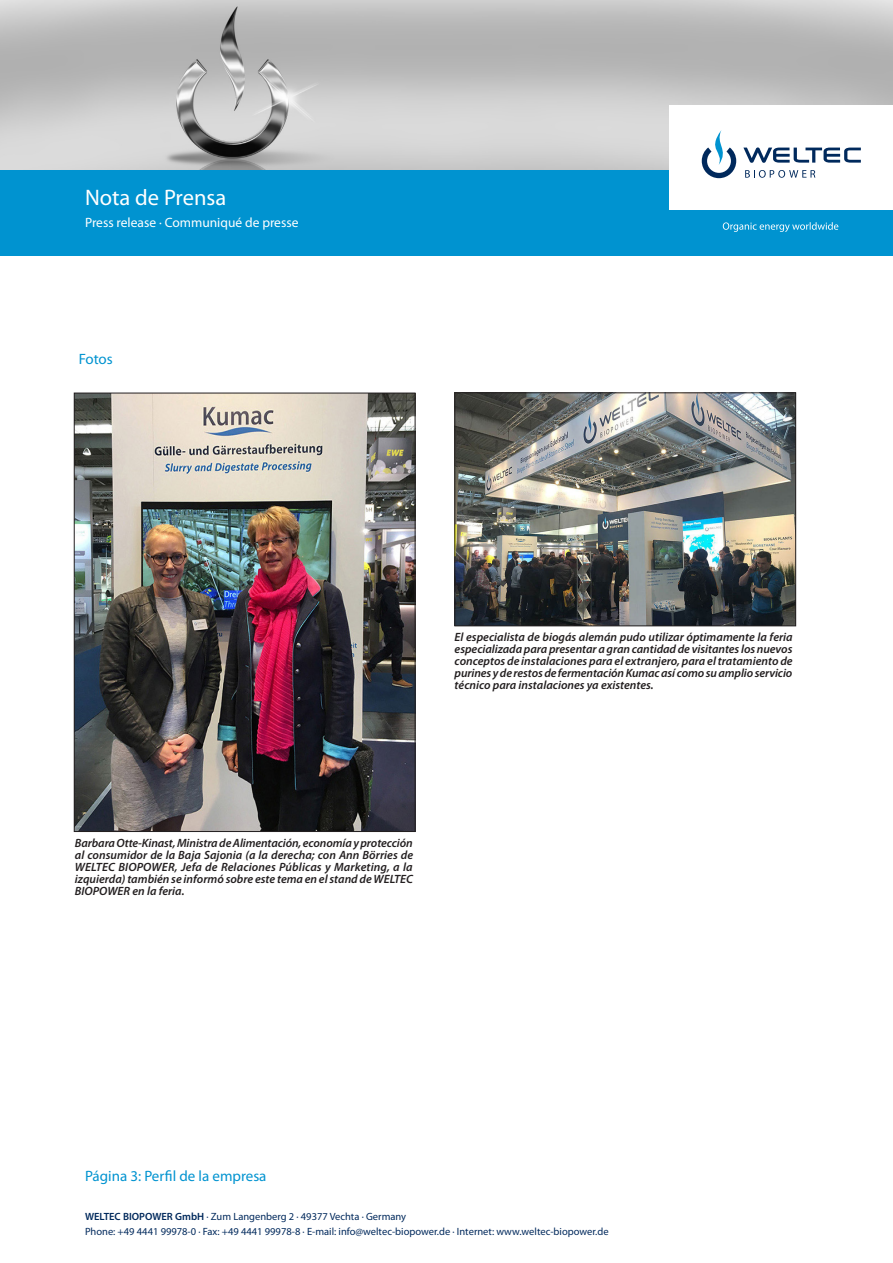
<style>
.page{position:relative;width:893px;height:1263px;background:#fff}
.page>*{position:absolute;margin:0;border:0;box-sizing:border-box;transform-origin:0 0}
.t1{font:22.5px "Myriad Pro";color:#fff}
.Copy{font:15px "Myriad Pro";color:#0093d0}
.t2{font:13.5px "Myriad Pro";color:#fff}
.Copy-2{font:italic 600 12px/12px "Myriad Pro";color:#231f20;text-align:justify}
.t3{font:10.5px "Myriad Pro";color:#00295c}
.s1{font-weight:600}
</style>
<div class="page">
<img style="left:0;top:0;width:893px;height:170px">
<div style="left:0;top:170px;width:893px;height:85px;background:#0093d0"></div>
<div style="left:670px;top:106px;width:223px;height:104px;background:#fff"></div>
<svg style="left:723px;top:222px;width:115px;height:10px"></svg>
<svg style="left:702px;top:130px;width:34px;height:48px"></svg>
<svg style="left:743px;top:147px;width:118px;height:16px"></svg>
<svg style="left:745px;top:170px;width:70px;height:8px"></svg>
<img style="left:76px;top:395px;width:337px;height:435px">
<div style="left:74px;top:393px;width:341px;height:439px;border:1px solid #231f20"></div>
<img style="left:457px;top:395px;width:337px;height:229px">
<div style="left:455px;top:393px;width:341px;height:233px;border:1px solid #231f20"></div>
<p class="t1" style="left:85px;top:184px;width:143px">Nota de Prensa</p>
<p class="t2" style="left:85px;top:214px;width:215px">Press release · Communiqué de presse</p>
<p class="Copy" style="left:79px;top:350px;width:36px">Fotos</p>
<p class="Copy-2" style="left:455px;top:631px;width:340px">El especialista de biogás alemán pudo utilizar óptimamente la feria especializada para presentar a gran cantidad de visitantes los nuevos conceptos de instalaciones para el extranjero, para el tratamiento de purines y de restos de fermentación Kumac así como su amplio servicio técnico para instalaciones ya existentes.</p>
<p class="Copy-2" style="left:75px;top:837px;width:340px">Barbara Otte-Kinast, Ministra de Alimentación, economía y protección al consumidor de la Baja Sajonia (a la derecha; con Ann Börries de WELTEC BIOPOWER, Jefa de Relaciones Públicas y Marketing, a la izquierda) también se informó sobre este tema en el stand de WELTEC BIOPOWER en la feria.</p>
<p class="Copy" style="left:85px;top:1167px;width:183px">Página 3: Perfil de la empresa</p>
<p class="t3" style="left:85px;top:1210px;width:323px"><span class="s1">WELTEC BIOPOWER GmbH</span> · Zum Langenberg 2 · 49377 Vechta · Germany</p>
<p class="t3" style="left:85px;top:1225px;width:525px">Phone: +49 4441 99978-0 · Fax: +49 4441 99978-8 · E-mail: info@weltec-biopower.de · Internet: www.weltec-biopower.de</p>
</div>
